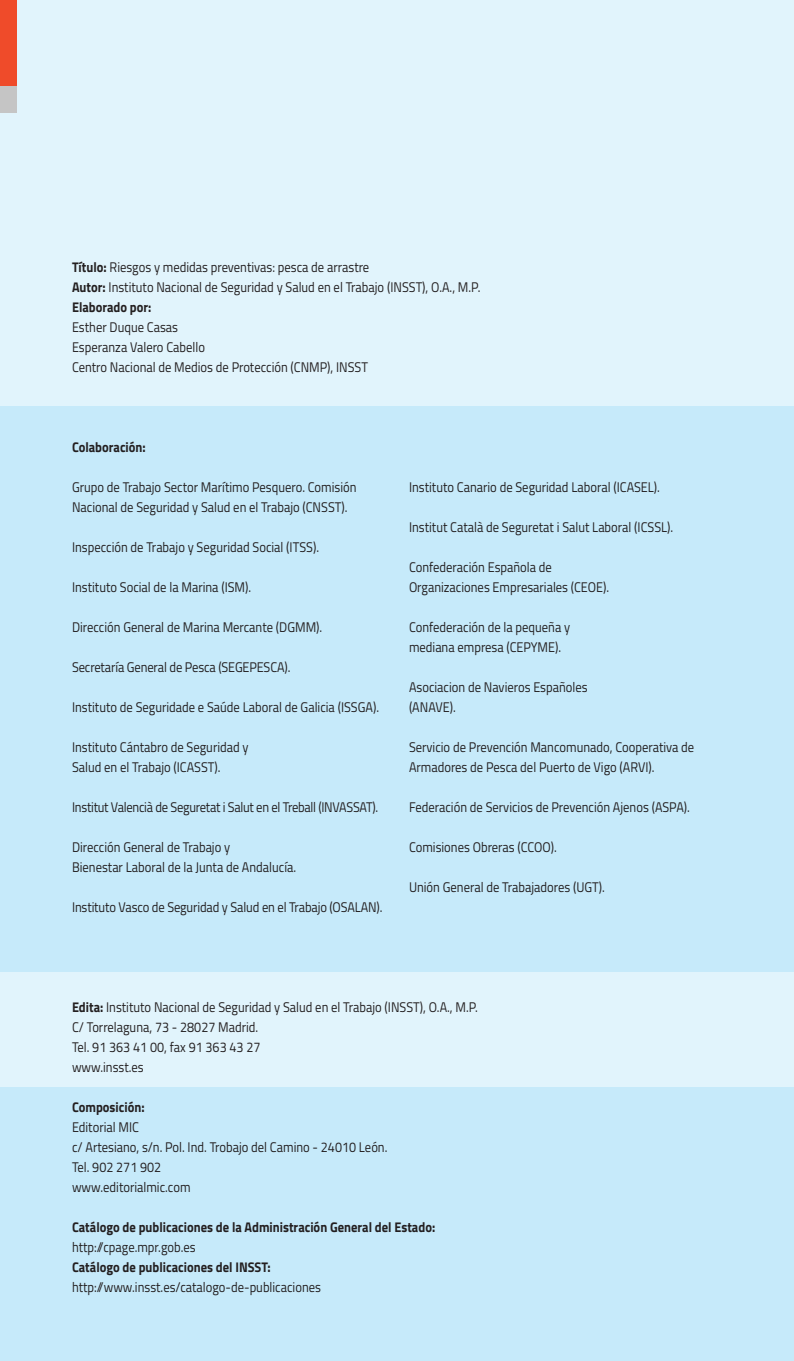
<style>
.page{position:relative;width:794px;height:1361px;background:#fff}
.page>*{position:absolute;margin:0;border:0;box-sizing:border-box;transform-origin:0 0}
.t1{font:14px/20px "Titillium";color:#231f20;scale:.9 1}
.t2{font:700 14px "Titillium";color:#231f20;scale:.9 1}
.t3{font:14px "Titillium";letter-spacing:-.02em;color:#231f20;scale:.9 1}
.s1{font-weight:700}
</style>
<div class="page">
<div style="left:0;top:0;width:794px;height:406px;background:#e1f4fc"></div>
<div style="left:0;top:968px;width:794px;height:120px;background:#e1f4fc"></div>
<div style="left:0;top:1088px;width:794px;height:273px;background:#c6eafa"></div>
<div style="left:0;top:406px;width:794px;height:565px;background:#c6eafa"></div>
<div style="left:0;top:0;width:16px;height:86px;background:#ef4b2a"></div>
<div style="left:0;top:86px;width:16px;height:27px;background:#c5c5c5"></div>
<p class="t1" style="left:72px;top:256px;width:455px"><span class="s1">Título:</span> Riesgos y medidas preventivas: pesca de arrastre<br><span class="s1">Autor:</span> Instituto Nacional de Seguridad y Salud en el Trabajo (INSST), O.A., M.P.<br><span class="s1">Elaborado por:</span></p>
<p class="t1" style="left:72px;top:316px;width:330px">Esther Duque Casas<br>Esperanza Valero Cabello<br>Centro Nacional de Medios de Protección (CNMP), INSST</p>
<p class="t2" style="left:72px;top:436px;width:83px">Colaboración:</p>
<p class="t1" style="left:72px;top:477px;width:318px">Grupo de Trabajo Sector Marítimo Pesquero. Comisión<br>Nacional de Seguridad y Salud en el Trabajo (CNSST).</p>
<p class="t1" style="left:72px;top:537px;width:276px">Inspección de Trabajo y Seguridad Social (ITSS).</p>
<p class="t1" style="left:72px;top:577px;width:201px">Instituto Social de la Marina (ISM).</p>
<p class="t1" style="left:72px;top:617px;width:280px">Dirección General de Marina Mercante (DGMM).</p>
<p class="t1" style="left:72px;top:656px;width:244px">Secretaría General de Pesca (SEGEPESCA).</p>
<p class="t1" style="left:72px;top:696px;width:343px">Instituto de Seguridade e Saúde Laboral de Galicia (ISSGA).</p>
<p class="t1" style="left:72px;top:736px;width:198px">Instituto Cántabro de Seguridad y<br>Salud en el Trabajo (ICASST).</p>
<p class="t3" style="left:72px;top:797px;width:342px">Institut Valencià de Seguretat i Salut en el Treball (INVASSAT).</p>
<p class="t1" style="left:72px;top:836px;width:250px">Dirección General de Trabajo y<br>Bienestar Laboral de la Junta de Andalucía.</p>
<p class="t1" style="left:72px;top:897px;width:346px">Instituto Vasco de Seguridad y Salud en el Trabajo (OSALAN).</p>
<p class="t1" style="left:409px;top:477px;width:280px">Instituto Canario de Seguridad Laboral (ICASEL).</p>
<p class="t1" style="left:409px;top:516px;width:295px">Institut Català de Seguretat i Salut Laboral (ICSSL).</p>
<p class="t1" style="left:409px;top:556px;width:224px">Confederación Española de<br>Organizaciones Empresariales (CEOE).</p>
<p class="t1" style="left:409px;top:617px;width:181px">Confederación de la pequeña y mediana empresa (CEPYME).</p>
<p class="t1" style="left:409px;top:677px;width:200px">Asociacion de Navieros Españoles (ANAVE).</p>
<p class="t1" style="left:409px;top:737px;width:318px">Servicio de Prevención Mancomunado, Cooperativa de<br>Armadores de Pesca del Puerto de Vigo (ARVI).</p>
<p class="t1" style="left:409px;top:797px;width:314px">Federación de Servicios de Prevención Ajenos (ASPA).</p>
<p class="t1" style="left:409px;top:837px;width:166px">Comisiones Obreras (CCOO).</p>
<p class="t1" style="left:409px;top:877px;width:219px">Unión General de Trabajadores (UGT).</p>
<p class="t1" style="left:72px;top:996px;width:452px"><span class="s1">Edita:</span> Instituto Nacional de Seguridad y Salud en el Trabajo (INSST), O.A., M.P.<br>C/ Torrelaguna, 73 - 28027 Madrid.<br>Tel. 91 363 41 00, fax 91 363 43 27<br>www.insst.es</p>
<p class="t2" style="left:72px;top:1096px;width:82px">Composición:</p>
<p class="t1" style="left:72px;top:1116px;width:352px">Editorial MIC<br>c/ Artesiano, s/n. Pol. Ind. Trobajo del Camino - 24010 León.<br>Tel. 902 271 902<br>www.editorialmic.com</p>
<p class="t2" style="left:72px;top:1216px;width:405px">Catálogo de publicaciones de la Administración General del Estado:</p>
<p class="t1" style="left:72px;top:1236px;width:139px">http://cpage.mpr.gob.es</p>
<p class="t2" style="left:72px;top:1256px;width:222px">Catálogo de publicaciones del INSST:</p>
<p class="t1" style="left:72px;top:1277px;width:278px">http://www.insst.es/catalogo-de-publicaciones</p>
</div>
